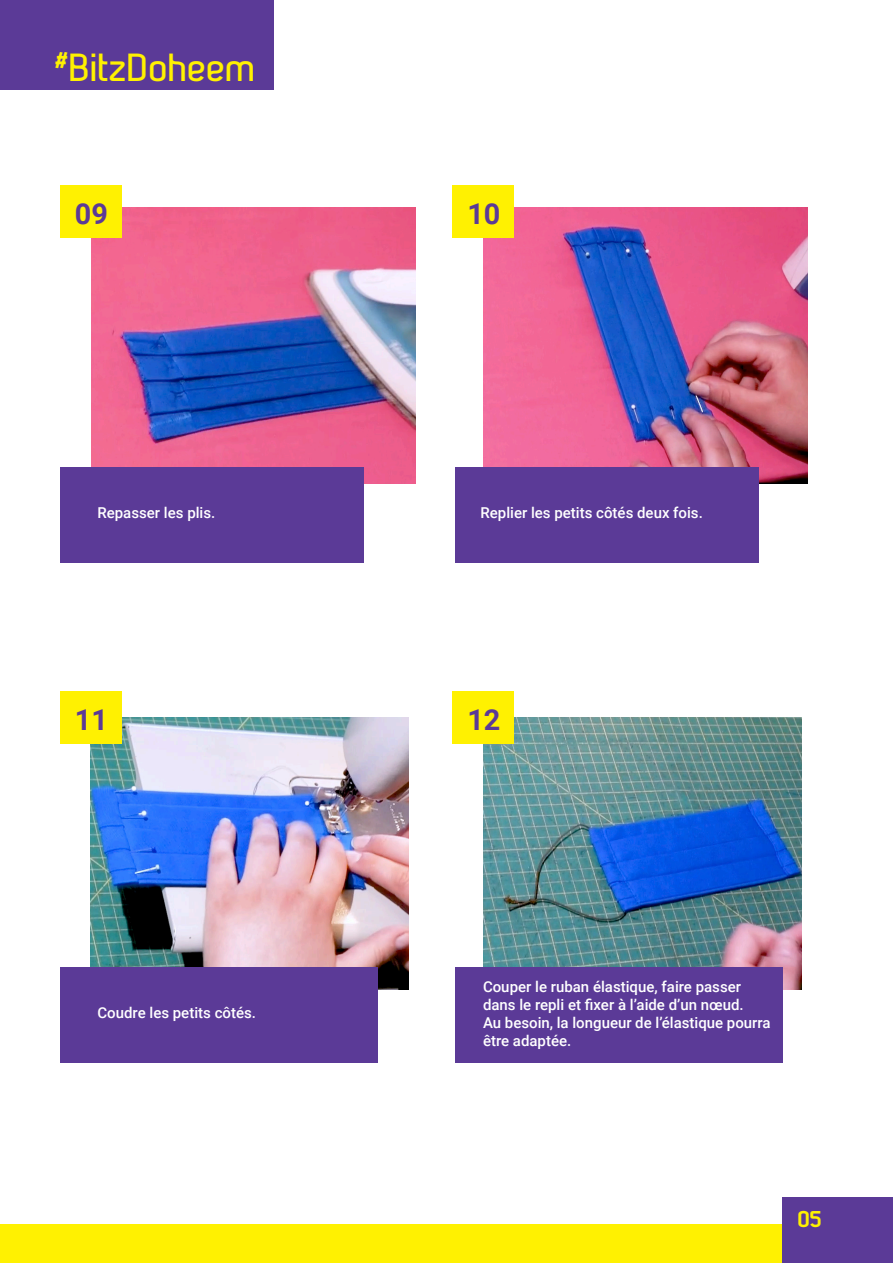
<style>
.page{position:relative;width:893px;height:1263px;background:#fff}
.page>*{position:absolute;margin:0;border:0;box-sizing:border-box;transform-origin:0 0}
.t1{font:800 39.15px "Somatype";color:#fff101}
.t2{font:700 28.8px "Roboto";color:#5b3a97}
.t3{font:800 22.8px "Somatype";color:#fff101}
.t4{font:500 15px/18px "Roboto";color:#fff}
</style>
<div class="page">
<div style="left:0;top:1224px;width:782px;height:39px;background:#fff101"></div>
<img style="left:91px;top:718px;width:318px;height:271px">
<div style="left:61px;top:967px;width:317px;height:95px;background:#5b3a97"></div>
<img style="left:484px;top:207px;width:324px;height:276px">
<img style="left:92px;top:207px;width:324px;height:276px">
<div style="left:455px;top:467px;width:303px;height:95px;background:#5b3a97"></div>
<img style="left:483px;top:718px;width:318px;height:271px">
<div style="left:0;top:0;width:273px;height:89px;background:#5b3a97"></div>
<div style="left:782px;top:1198px;width:111px;height:65px;background:#5b3a97"></div>
<div style="left:60px;top:691px;width:61px;height:53px;background:#fff101"></div>
<div style="left:452px;top:185px;width:62px;height:53px;background:#fff101"></div>
<div style="left:452px;top:691px;width:62px;height:53px;background:#fff101"></div>
<div style="left:61px;top:467px;width:303px;height:95px;background:#5b3a97"></div>
<div style="left:60px;top:185px;width:61px;height:53px;background:#fff101"></div>
<div style="left:455px;top:967px;width:327px;height:95px;background:#5b3a97"></div>
<p class="t1" style="left:55px;top:44px;width:203px"><sup>#</sup>BitzDoheem</p>
<p class="t2" style="left:75px;top:193px;width:35px">09</p>
<p class="t4" style="left:97px;top:503px;width:119px">Repasser les plis.</p>
<p class="t2" style="left:75px;top:699px;width:35px">11</p>
<p class="t4" style="left:97px;top:1003px;width:160px">Coudre les petits côtés.</p>
<p class="t2" style="left:467px;top:193px;width:35px">10</p>
<p class="t4" style="left:480px;top:503px;width:224px">Replier les petits côtés deux fois.</p>
<p class="t2" style="left:467px;top:699px;width:35px">12</p>
<p class="t4" style="left:483px;top:977px;width:289px">Couper le ruban élastique, faire passer dans le repli et fixer à l’aide d’un nœud.<br>Au besoin, la longueur de l’élastique pourra être adaptée.</p>
<p class="t3" style="left:798px;top:1205px;width:25px">05</p>
</div>
